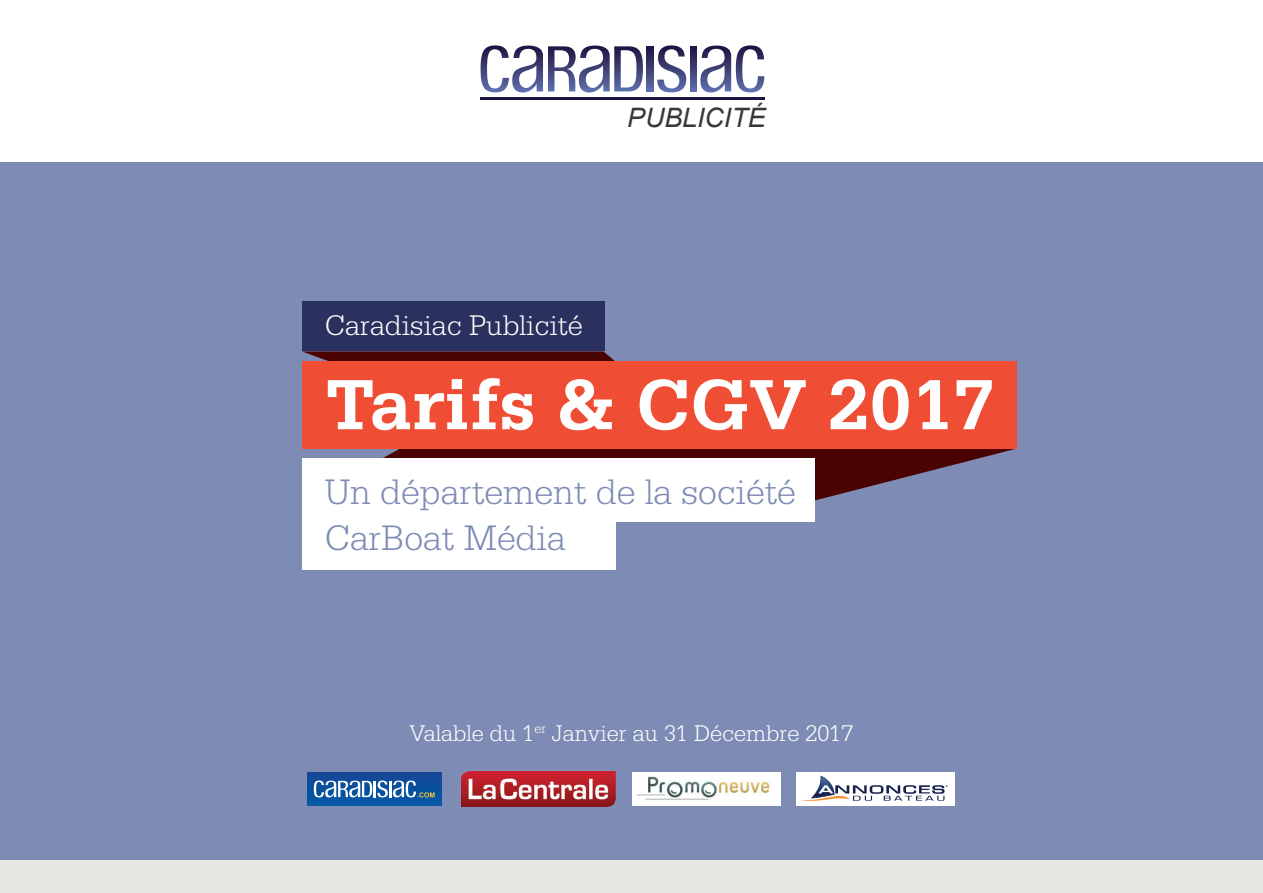
<style>
.page{position:relative;width:1263px;height:893px;background:#fff}
.page>*{position:absolute;margin:0;border:0;box-sizing:border-box;transform-origin:0 0}
.t1{font:700 75px "Serifa";color:#fff}
.t2{font:300 37.5px/46.5px "Serifa";color:#7d8bb5}
.t3{font:300 30px "Serifa";color:#fff}
.t4{font:italic 26.85px "Arial";color:#383839}
.t5{font:300 24px "Serifa";color:#fff}
</style>
<div class="page">
<div style="left:0;top:162px;width:1263px;height:731px;background:#7d8bb5"></div>
<svg style="left:383px;top:449px;width:632px;height:54px"></svg>
<svg style="left:302px;top:351px;width:313px;height:10px"></svg>
<div style="left:302px;top:361px;width:714px;height:88px;background:#ef4e35"></div>
<div style="left:302px;top:458px;width:512px;height:64px;background:#fff"></div>
<div style="left:302px;top:468px;width:314px;height:102px;background:#fff"></div>
<div style="left:302px;top:301px;width:303px;height:50px;background:#2a315e"></div>
<div style="left:0;top:860px;width:1263px;height:33px;background:#e8e7e4"></div>
<hr style="left:480px;top:97px;width:285px;height:3px;background:#1d1244">
<svg style="left:647px;top:46px;width:6px;height:45px"></svg>
<svg style="left:657px;top:45px;width:29px;height:47px"></svg>
<svg style="left:690px;top:46px;width:6px;height:45px"></svg>
<svg style="left:700px;top:45px;width:64px;height:48px"></svg>
<svg style="left:480px;top:45px;width:163px;height:48px"></svg>
<div style="left:308px;top:772px;width:133px;height:34px;background:linear-gradient(to right,#0d519f,#0d519f)"></div>
<svg style="left:314px;top:780px;width:121px;height:17px"></svg>
<img style="left:461px;top:771px;width:155px;height:36px">
<div style="left:796px;top:772px;width:159px;height:34px;background:#fff"></div>
<svg style="left:801px;top:776px;width:146px;height:25px"></svg>
<img style="left:633px;top:772px;width:147px;height:34px">
<p class="t4" style="left:627px;top:100px;width:140px">PUBLICITÉ</p>
<p class="t3" style="left:325px;top:308px;width:259px">Caradisiac Publicité</p>
<h1 class="t1" style="left:325px;top:361px;width:671px">Tarifs &amp; CGV 2017</h1>
<p class="t2" style="left:325px;top:468px;width:472px">Un département de la société<br>CarBoat Média</p>
<p class="t5" style="left:409px;top:720px;width:445px">Valable du 1<sup>er</sup> Janvier au 31 Décembre 2017</p>
</div>
